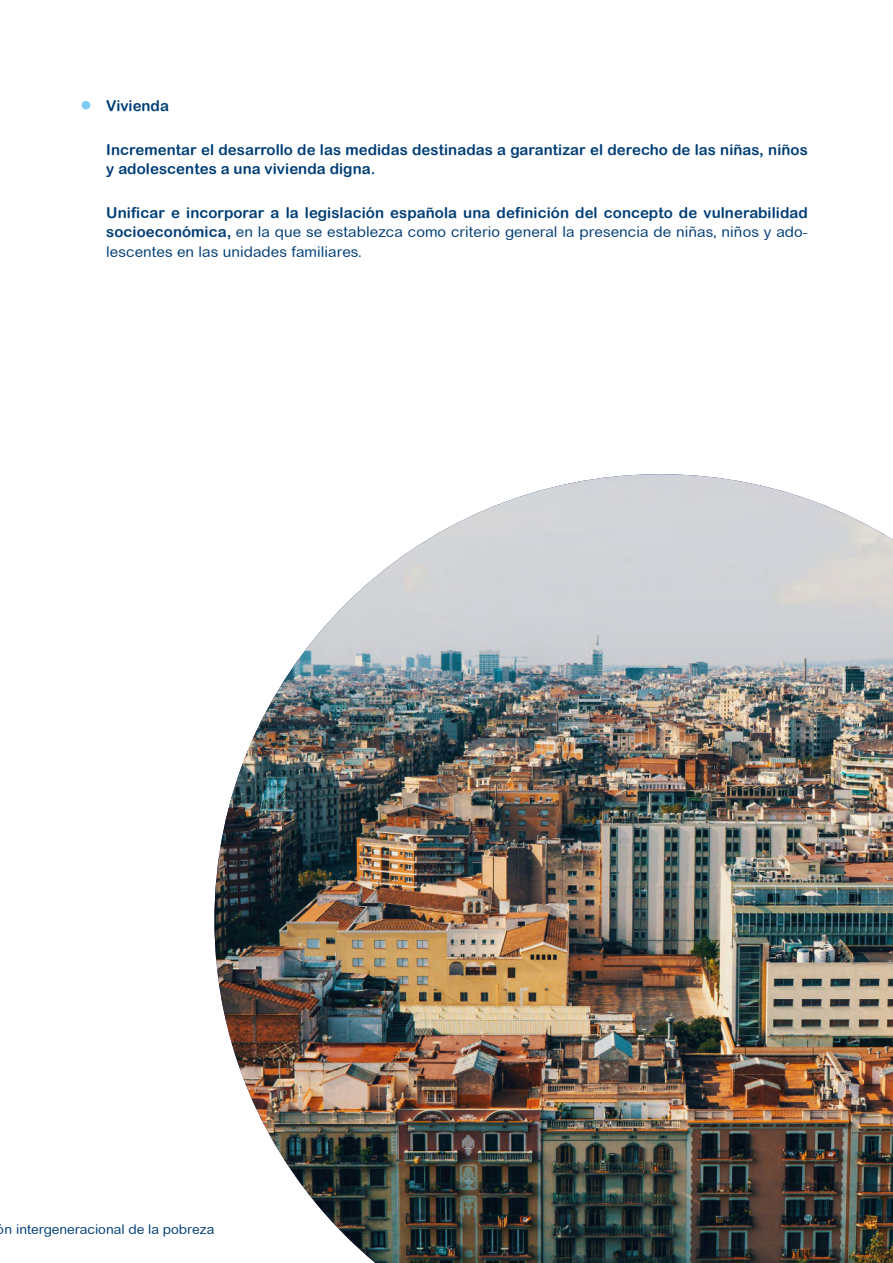
<style>
.page{position:relative;width:893px;height:1263px;background:#fff}
.page>*{position:absolute;margin:0;border:0;box-sizing:border-box;transform-origin:0 0}
.t1{font:15px/19.5px "Arial Rounded MT Bold";letter-spacing:.005em;color:#003e77}
.t2{font:15px/19.5px "Arial Rounded MT";letter-spacing:.005em;color:#003e77}
.t3{font:13.5px "Arial Rounded MT";color:#003e77}
.s1{font-size:30px;color:#7dcef2}
.s2{font-family:"Arial Rounded MT Bold"}
</style>
<div class="page">
<img style="left:214px;top:474px;width:679px;height:789px">
<p class="t1" style="left:81px;top:97px;width:90px"><span class="s1">•</span> Vivienda</p>
<p class="t1" style="left:106px;top:141px;width:703px">Incrementar el desarrollo de las medidas destinadas a garantizar el derecho de las niñas, niños y adolescentes a una vivienda digna.</p>
<p class="t1" style="left:106px;top:204px;width:703px">Unificar e incorporar a la legislación española una definición del concepto de vulnerabilidad</p>
<p class="t2" style="left:106px;top:222px;width:703px"><span class="s2">socioeconómica,</span> en la que se establezca como criterio general la presencia de niñas, niños y ado&shy;lescentes en las unidades familiares.</p>
<p class="t3" style="left:-3px;top:1224px;width:219px">ón intergeneracional de la pobreza</p>
</div>
